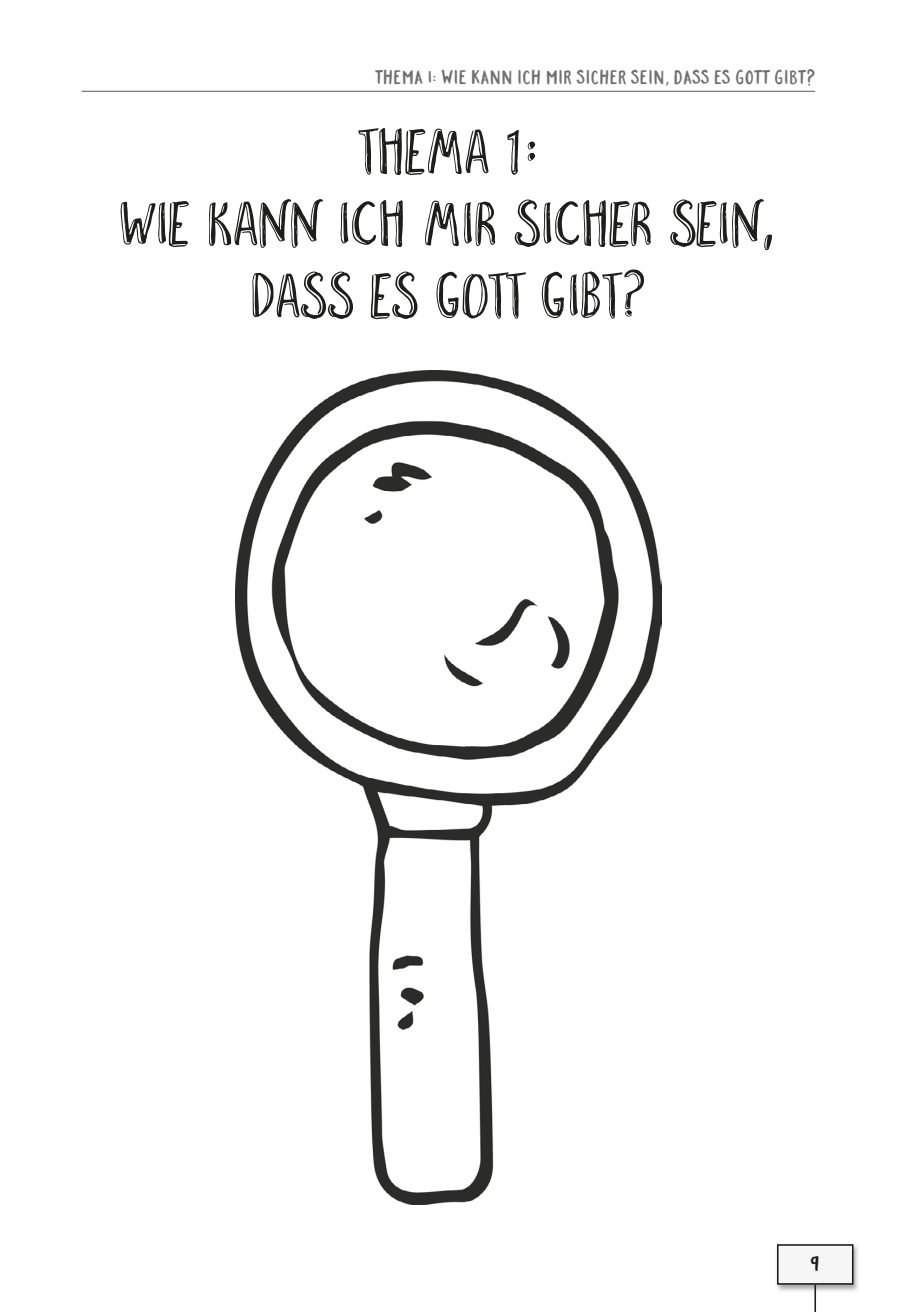
<style>
.page{position:relative;width:916px;height:1312px;background:#fff}
.page>*{position:absolute;margin:0;border:0;box-sizing:border-box;transform-origin:0 0}
.t1{font:63px/72px "Stringbeans";color:#1d1d1b;text-align:center}
.t2{font:27px "Hunterswood";color:#1d1d1b}
.t3{font:22.5px "Hunterswood";letter-spacing:.03em;color:#70706f}
</style>
<div class="page">
<hr style="left:82px;top:91px;width:733px;height:1px;background:#70706f">
<img style="left:776px;top:1244px;width:82px;height:48px">
<div style="left:778px;top:1244px;width:75px;height:39px;background:#f6f6f6"></div>
<div style="left:777px;top:1243px;width:76px;height:41px;border:2px solid #1d1d1b"></div>
<hr style="left:814px;top:1284px;width:2px;height:27px;background:#1d1d1b">
<img style="left:235px;top:370px;width:426px;height:834px">
<p class="t3" style="left:376px;top:62px;width:441px">THEMA 1: WIE KANN ICH MIR SICHER SEIN, DASS ES GOTT GIBT?</p>
<h1 class="t1" style="left:121px;top:112px;width:656px">THEMA 1:<br>WIE KANN ICH MIR SICHER SEIN,<br>DASS ES GOTT GIBT?</h1>
<p class="t2" style="left:810px;top:1245px;width:11px">9</p>
</div>
